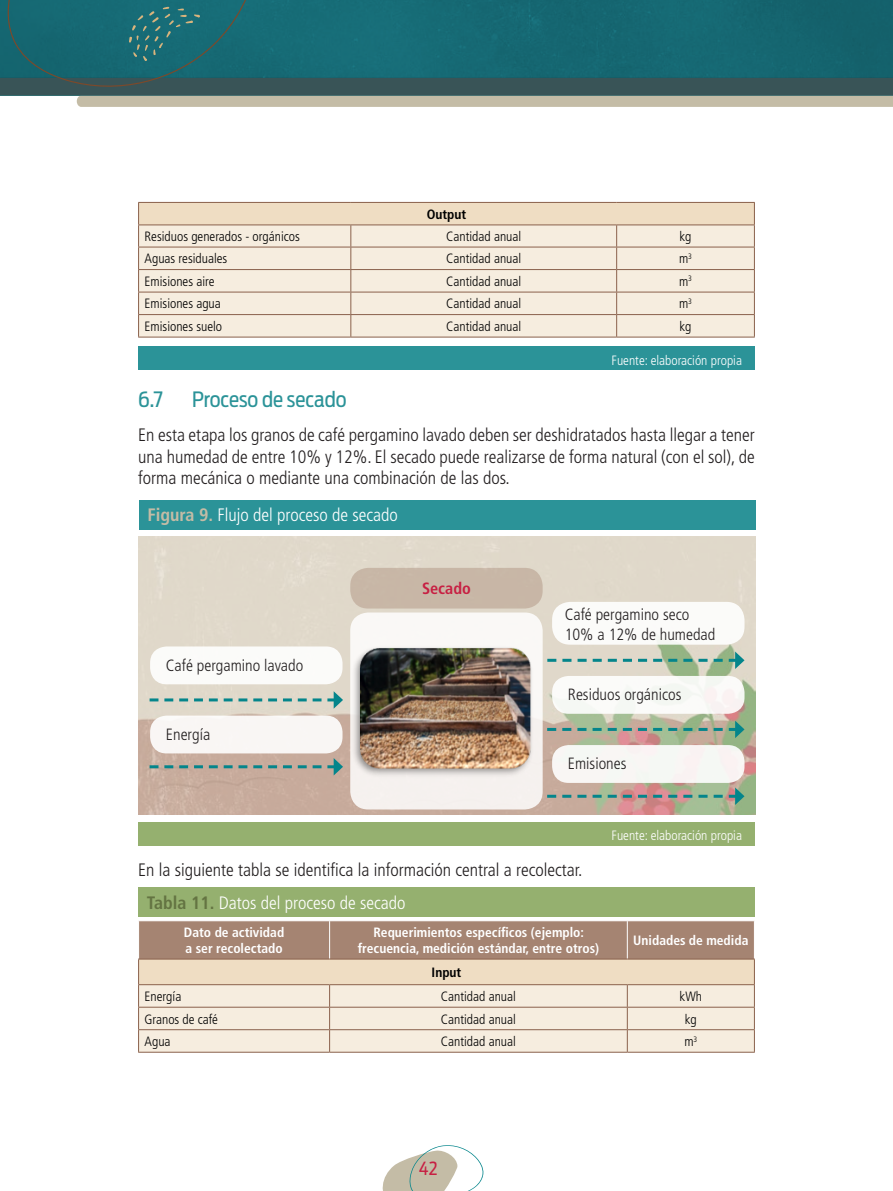
<style>
.page{position:relative;width:893px;height:1191px;background:#fff}
.page>*{position:absolute;margin:0;border:0;box-sizing:border-box;transform-origin:0 0}
.subtitulos{font:21px "Antenna Cond";letter-spacing:-.005em;color:#2b9398}
.NORMAL_FINAL{font:300 condensed 18px/21.6px "Frutiger LT Std";color:#231f20;text-align:justify}
.t1{font:300 condensed 18px "Frutiger LT Std";color:#fff}
.t2{font:18px "Antenna Cond";color:#c72043}
.t3{font:300 condensed 16.35px/20.4px "Frutiger LT Std";color:#231f20}
.t4{font:700 condensed 16.35px "Frutiger LT Std";color:#c72043}
.t5{font:300 condensed 13.5px "Frutiger LT Std";color:#000}
.t6{font:700 condensed 13.5px/15.6px "Frutiger LT Std";color:#fff}
.t7{font:300 condensed 13.5px "Frutiger LT Std";color:#fff}
.t8{font:700 condensed 13.5px "Frutiger LT Std";color:#000}
.s1{font-weight:700;color:#c4bca6}
.s2{font-weight:700;color:#647442}
</style>
<div class="page">
<svg style="left:0;top:0;width:893px;height:107px;background:#2f6e74"></svg>
<div style="left:139px;top:202px;width:615px;height:23px;background:#efddc3"></div>
<div style="left:139px;top:225px;width:615px;height:112px;background:#f6eddf"></div>
<hr style="left:138px;top:202px;width:213px;height:1px;background:#8a614c">
<hr style="left:351px;top:202px;width:266px;height:1px;background:#8a614c">
<hr style="left:617px;top:202px;width:138px;height:1px;background:#8a614c">
<hr style="left:138px;top:224px;width:213px;height:1px;background:#8a614c">
<hr style="left:351px;top:224px;width:266px;height:1px;background:#8a614c">
<hr style="left:617px;top:224px;width:138px;height:1px;background:#8a614c">
<hr style="left:138px;top:247px;width:213px;height:1px;background:#8a614c">
<hr style="left:351px;top:247px;width:266px;height:1px;background:#8a614c">
<hr style="left:617px;top:247px;width:138px;height:1px;background:#8a614c">
<hr style="left:138px;top:269px;width:213px;height:1px;background:#8a614c">
<hr style="left:351px;top:269px;width:266px;height:1px;background:#8a614c">
<hr style="left:617px;top:269px;width:138px;height:1px;background:#8a614c">
<hr style="left:138px;top:292px;width:213px;height:1px;background:#8a614c">
<hr style="left:351px;top:292px;width:266px;height:1px;background:#8a614c">
<hr style="left:617px;top:292px;width:138px;height:1px;background:#8a614c">
<hr style="left:138px;top:314px;width:213px;height:1px;background:#8a614c">
<svg style="left:138px;top:203px;width:1px;height:134px"></svg>
<hr style="left:351px;top:314px;width:266px;height:1px;background:#8a614c">
<svg style="left:350px;top:225px;width:1px;height:112px"></svg>
<hr style="left:617px;top:314px;width:138px;height:1px;background:#8a614c">
<svg style="left:616px;top:225px;width:1px;height:112px"></svg>
<svg style="left:754px;top:203px;width:1px;height:134px"></svg>
<hr style="left:138px;top:337px;width:213px;height:1px;background:#8a614c">
<hr style="left:351px;top:337px;width:266px;height:1px;background:#8a614c">
<hr style="left:617px;top:337px;width:138px;height:1px;background:#8a614c">
<svg style="left:138px;top:920px;width:617px;height:131px;background:#dac7b6"></svg>
<hr style="left:138px;top:1051px;width:192px;height:1px;background:#8a614c">
<hr style="left:330px;top:1051px;width:297px;height:1px;background:#8a614c">
<hr style="left:627px;top:1051px;width:128px;height:1px;background:#8a614c">
<div style="left:139px;top:500px;width:616px;height:29px;background:#2b9398"></div>
<div style="left:138px;top:821px;width:617px;height:24px;background:#95b06f"></div>
<img style="left:139px;top:537px;width:616px;height:277px">
<div style="left:350px;top:612px;width:193px;height:197px;background:#f9f8f6;border-radius:18px"></div>
<div style="left:350px;top:568px;width:193px;height:40px;background:#c8b6a6;border-radius:18px"></div>
<div style="left:552px;top:602px;width:192px;height:42px;background:#fff;border-radius:18px"></div>
<div style="left:552px;top:676px;width:192px;height:38px;background:#fff;border-radius:16px"></div>
<div style="left:552px;top:745px;width:192px;height:38px;background:#f8f6f4;border-radius:16px"></div>
<svg style="left:547px;top:651px;width:197px;height:18px;background:#b4c6b2"></svg>
<svg style="left:547px;top:720px;width:197px;height:18px;background:#a1ab95"></svg>
<svg style="left:547px;top:787px;width:197px;height:18px;background:#a8a292"></svg>
<div style="left:150px;top:646px;width:192px;height:38px;background:#fff;border-radius:16px"></div>
<div style="left:150px;top:715px;width:192px;height:38px;background:#f9f6f4;border-radius:16px"></div>
<svg style="left:150px;top:691px;width:193px;height:17px;background:#c3cdc1"></svg>
<svg style="left:150px;top:758px;width:193px;height:17px;background:#aea69a"></svg>
<div style="left:138px;top:346px;width:617px;height:24px;background:#2b9398"></div>
<div style="left:138px;top:887px;width:617px;height:30px;background:#95b06f"></div>
<img style="left:347px;top:641px;width:186px;height:140px">
<svg style="left:382px;top:1145px;width:102px;height:46px"></svg>
<p class="t8" style="left:427px;top:206px;width:41px">Output</p>
<p class="t5" style="left:145px;top:229px;width:157px">Residuos generados - orgánicos</p>
<p class="t5" style="left:446px;top:229px;width:76px">Cantidad anual</p>
<p class="t5" style="left:679px;top:229px;width:14px">kg</p>
<p class="t5" style="left:145px;top:251px;width:84px">Aguas residuales</p>
<p class="t5" style="left:446px;top:251px;width:76px">Cantidad anual</p>
<p class="t5" style="left:679px;top:251px;width:15px">m<sup>3</sup></p>
<p class="t5" style="left:145px;top:273px;width:72px">Emisiones aire</p>
<p class="t5" style="left:446px;top:273px;width:76px">Cantidad anual</p>
<p class="t5" style="left:679px;top:273px;width:15px">m<sup>3</sup></p>
<p class="t5" style="left:145px;top:296px;width:78px">Emisiones agua</p>
<p class="t5" style="left:446px;top:296px;width:76px">Cantidad anual</p>
<p class="t5" style="left:679px;top:296px;width:15px">m<sup>3</sup></p>
<p class="t5" style="left:145px;top:318px;width:79px">Emisiones suelo</p>
<p class="t5" style="left:446px;top:318px;width:76px">Cantidad anual</p>
<p class="t5" style="left:679px;top:318px;width:14px">kg</p>
<p class="t7" style="left:611px;top:352px;width:132px">Fuente: elaboración propia</p>
<p class="subtitulos" style="left:138px;top:386px;width:26px">6.7</p>
<p class="subtitulos" style="left:192px;top:386px;width:156px">Proceso de secado</p>
<p class="NORMAL_FINAL" style="left:138px;top:424px;width:618px">En esta etapa los granos de café pergamino lavado deben ser deshidratados hasta llegar a tener una humedad de entre 10% y 12%. El secado puede realizarse de forma natural (con el sol), de forma mecánica o mediante una combinación de las dos.</p>
<p class="t1" style="left:147px;top:505px;width:252px"><span class="s1">Figura 9.</span> Flujo del proceso de secado</p>
<p class="t4" style="left:422px;top:579px;width:50px">Secado</p>
<p class="t3" style="left:166px;top:655px;width:139px">Café pergamino lavado</p>
<p class="t3" style="left:166px;top:724px;width:46px">Energía</p>
<p class="t3" style="left:565px;top:604px;width:152px">Café pergamino seco<br>10% a 12% de humedad</p>
<p class="t3" style="left:568px;top:684px;width:115px">Residuos orgánicos</p>
<p class="t3" style="left:568px;top:754px;width:60px">Emisiones</p>
<p class="t7" style="left:611px;top:828px;width:132px">Fuente: elaboración propia</p>
<p class="NORMAL_FINAL" style="left:138px;top:859px;width:446px">En la siguiente tabla se identifica la información central a recolectar.</p>
<p class="t1" style="left:147px;top:892px;width:260px"><span class="s2">Tabla 11.</span> Datos del proceso de secado</p>
<p class="t6" style="left:184px;top:924px;width:102px">Dato de actividad a ser recolectado</p>
<p class="t6" style="left:358px;top:924px;width:243px;text-align:center">Requerimientos específicos (ejemplo: frecuencia, medición estándar, entre otros)</p>
<p class="t6" style="left:633px;top:932px;width:117px">Unidades de medida</p>
<p class="t8" style="left:432px;top:964px;width:31px">Input</p>
<p class="t5" style="left:145px;top:988px;width:38px">Energía</p>
<p class="t5" style="left:441px;top:988px;width:76px">Cantidad anual</p>
<p class="t5" style="left:680px;top:988px;width:24px">kWh</p>
<p class="t5" style="left:145px;top:1011px;width:75px">Granos de café</p>
<p class="t5" style="left:441px;top:1011px;width:76px">Cantidad anual</p>
<p class="t5" style="left:685px;top:1011px;width:14px">kg</p>
<p class="t5" style="left:145px;top:1033px;width:28px">Agua</p>
<p class="t5" style="left:441px;top:1033px;width:76px">Cantidad anual</p>
<p class="t5" style="left:684px;top:1033px;width:15px">m<sup>3</sup></p>
<p class="t2" style="left:419px;top:1157px;width:20px">42</p>
</div>
